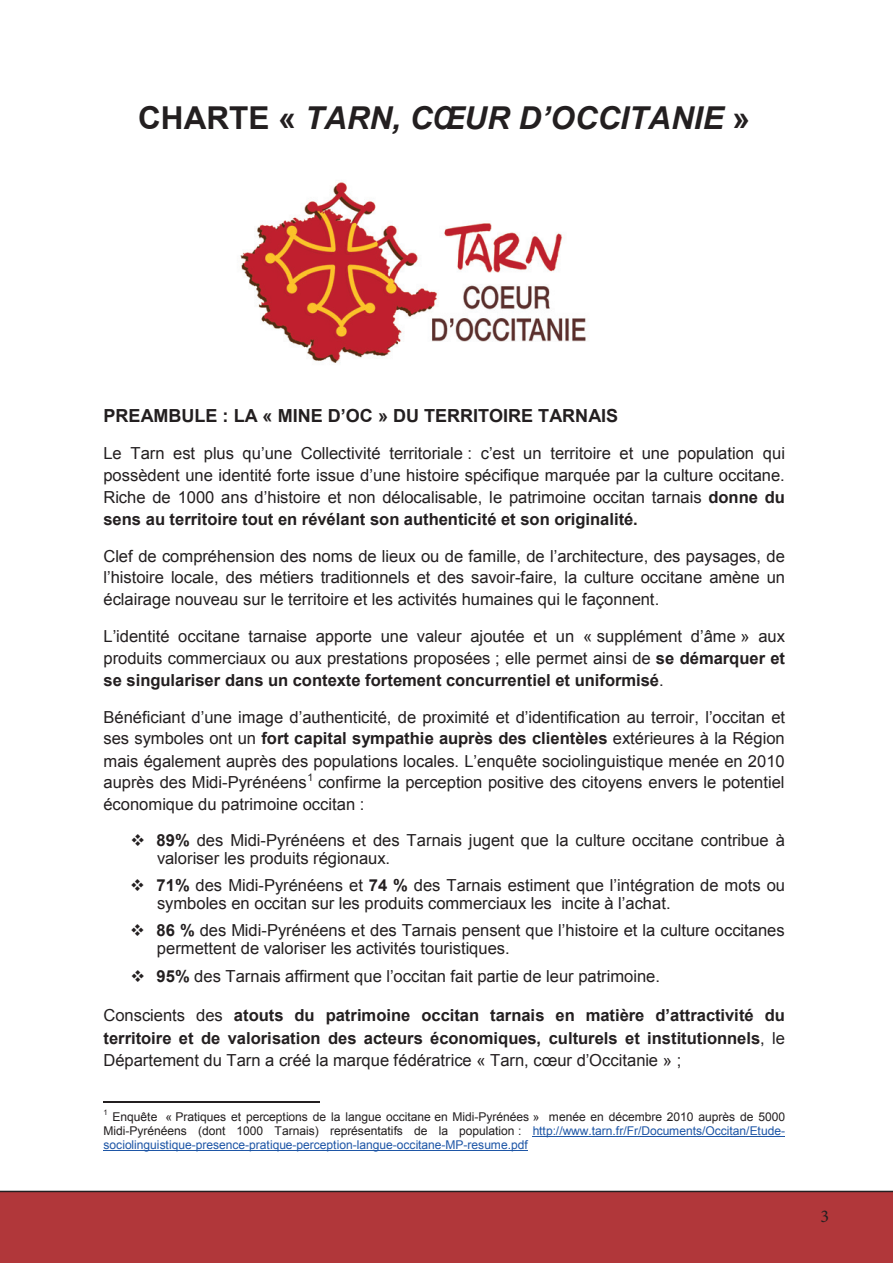
<style>
.page{position:relative;width:893px;height:1263px;background:#fff}
.page>*{position:absolute;margin:0;border:0;box-sizing:border-box;transform-origin:0 0}
.t1{font:italic 700 31.5px "Arial";color:#231f20}
.t2{font:700 18px "Arial";color:#231f20}
.t3{font:18px "Minion Pro";color:#231f20}
.t4{font:16.65px/21.8px "Arial";color:#231f20;text-align:justify}
.t5{font:700 16.65px/22.5px "Arial";color:#231f20;text-align:justify}
.t6{font:12.15px/14px "Arial";letter-spacing:-.005em;color:#231f20;text-align:justify}
.t7{font:10.5px "Arial";color:#231f20}
.t8{font:7.5px "Arial";color:#231f20}
.s1{font-style:normal}
.s2{font-weight:700}
.s3{font-weight:400}
.s4{color:#1e56a6}
</style>
<div class="page">
<div style="left:0;top:1191px;width:893px;height:72px;background:#b1373a"></div>
<img style="left:240px;top:182px;width:346px;height:181px">
<hr style="left:103px;top:1101px;width:217px;height:2px;background:#231f20">
<hr style="left:533px;top:1136px;width:252px;height:1px;background:#1e56a6">
<hr style="left:103px;top:1150px;width:425px;height:1px;background:#1e56a6">
<h1 class="t1" style="left:138px;top:97px;width:613px"><span class="s1">CHARTE «</span> TARN, CŒUR D’OCCITANIE <span class="s1">»</span></h1>
<p class="t2" style="left:103px;top:404px;width:516px">PREAMBULE : LA « MINE D’OC » DU TERRITOIRE TARNAIS</p>
<p class="t4" style="left:103px;top:443px;width:683px">Le Tarn est plus qu’une Collectivité territoriale : c’est un territoire et une population qui possèdent une identité forte issue d’une histoire spécifique marquée par la culture occitane.<br>Riche de 1000 ans d’histoire et non délocalisable, le patrimoine occitan tarnais <span class="s2">donne du sens au territoire tout en révélant son authenticité et son originalité.</span></p>
<p class="t4" style="left:103px;top:545px;width:683px">Clef de compréhension des noms de lieux ou de famille, de l’architecture, des paysages, de l’histoire locale, des métiers traditionnels et des savoir-faire, la culture occitane amène un éclairage nouveau sur le territoire et les activités humaines qui le façonnent.</p>
<p class="t4" style="left:103px;top:626px;width:683px">L’identité occitane tarnaise apporte une valeur ajoutée et un « supplément d’âme » aux produits commerciaux ou aux prestations proposées ; elle permet ainsi de <span class="s2">se démarquer et se singulariser dans un contexte fortement concurrentiel et uniformisé</span>.</p>
<p class="t4" style="left:103px;top:706px;width:683px">Bénéficiant d’une image d’authenticité, de proximité et d’identification au terroir, l’occitan et ses symboles ont un <span class="s2">fort capital sympathie auprès des clientèles</span> extérieures à la Région mais également auprès des populations locales. L’enquête sociolinguistique menée en 2010 auprès des Midi-Pyrénéens</p>
<p class="t7" style="left:308px;top:770px;width:7px">1</p>
<p class="t4" style="left:103px;top:772px;width:683px;text-indent:215px">confirme la perception positive des citoyens envers le potentiel économique du patrimoine occitan :</p>
<p class="t4" style="left:157px;top:832px;width:630px;line-height:18px;text-indent:-27px">❖ <span class="s2">89%</span> des Midi-Pyrénéens et des Tarnais jugent que la culture occitane contribue à valoriser les produits régionaux.</p>
<p class="t4" style="left:157px;top:877px;width:630px;line-height:18px;text-indent:-27px">❖ <span class="s2">71%</span> des Midi-Pyrénéens et <span class="s2">74 %</span> des Tarnais estiment que l’intégration de mots ou symboles en occitan sur les produits commerciaux les incite à l’achat.</p>
<p class="t4" style="left:157px;top:922px;width:629px;line-height:18px;text-indent:-27px">❖ <span class="s2">86 %</span> des Midi-Pyrénéens et des Tarnais pensent que l’histoire et la culture occitanes permettent de valoriser les activités touristiques.</p>
<p class="t4" style="left:130px;top:965px;width:531px">❖ <span class="s2">95%</span> des Tarnais affirment que l’occitan fait partie de leur patrimoine.</p>
<p class="t5" style="left:103px;top:1004px;width:683px"><span class="s3">Conscients des</span> atouts du patrimoine occitan tarnais en matière d’attractivité du territoire et de valorisation des acteurs économiques, culturels et institutionnels<span class="s3">, le Département du Tarn a créé la marque fédératrice « Tarn, cœur d’Occitanie » ;</span></p>
<p class="t8" style="left:103px;top:1108px;width:6px">1</p>
<p class="t6" style="left:103px;top:1110px;width:683px;text-indent:9px">Enquête « Pratiques et perceptions de la langue occitane en Midi-Pyrénées » menée en décembre 2010 auprès de 5000<br>Midi-Pyrénéens (dont 1000 Tarnais) représentatifs de la population : <span class="s4">http://www.tarn.fr/Fr/Documents/Occitan/Etude&shy;sociolinguistique-presence-pratique-perception-langue-occitane-MP-resume.pdf</span></p>
<p class="t3" style="left:820px;top:1204px;width:10px">3</p>
</div>
